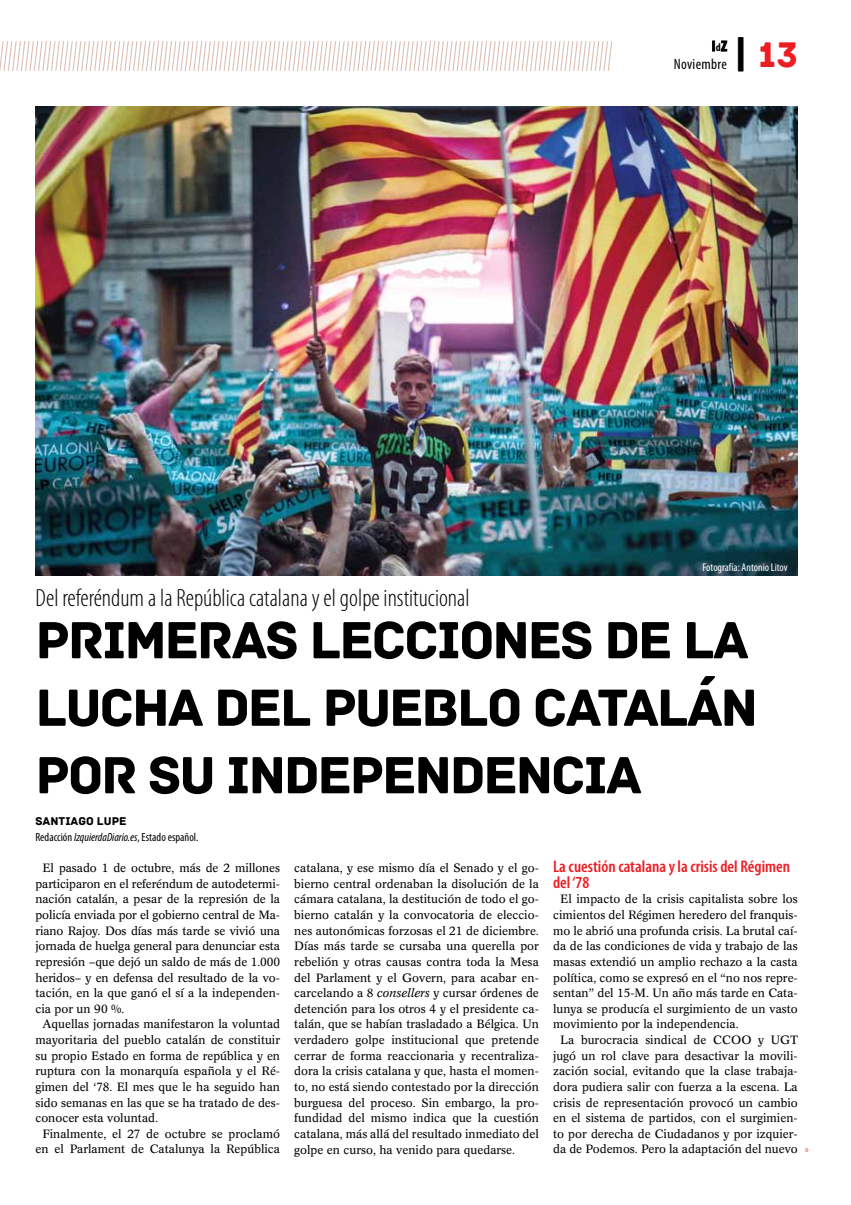
<style>
.page{position:relative;width:851px;height:1205px;background:#fff}
.page>*{position:absolute;margin:0;border:0;box-sizing:border-box;transform-origin:0 0}
.t1{font:55px/67.5px "Archive";letter-spacing:-.04em;color:#000}
.t2{font:37.5px "Archive";color:#ed1d24}
.t3{font:300 condensed 25px "Myriad Pro";color:#000}
.t4{font:600 condensed 16.88px/15.6px "Myriad Pro";color:#ed1d24}
.t5{font:condensed 15px/18px "Myriad Pro";letter-spacing:.025em;color:#000;text-align:right}
.t6{font:11.88px/15.6px "Concorde BE";color:#000;text-align:justify}
.t7{font:condensed 11.88px "Myriad Pro";color:#000}
.t8{font:11.88px "Archive";color:#000}
.t9{font:300 condensed 11.88px "Myriad Pro";color:#ed1d24}
.t10{font:condensed 11.25px "Myriad Pro";color:#fff}
.s1{font-weight:700}
.s2{font-weight:700;font-size:11.25px}
.s3{font-family:"Signika";font-weight:700;color:#000}
.s4{font-style:italic}
</style>
<div class="page">
<svg style="left:0;top:41px;width:612px;height:30px"></svg>
<svg style="left:712px;top:41px;width:2px;height:10px"></svg>
<svg style="left:720px;top:40px;width:7px;height:12px"></svg>
<img style="left:35px;top:106px;width:762px;height:469px">
<p class="t5" style="left:673px;top:37px;width:55px"><span class="s1">I</span><span class="s2">d</span><span class="s1">Z<br></span>Noviembre</p>
<h2 class="t2" style="left:735px;top:33px;width:64px"><span class="s3">|</span> 13</h2>
<h3 class="t3" style="left:35px;top:584px;width:435px">Del referéndum a la República catalana y el golpe institucional</h3>
<p class="t10" style="left:702px;top:561px;width:87px">Fotografía: Antonio Litov</p>
<h1 class="t1" style="left:35px;top:607px;width:724px">PRIMERAS LECCIONES DE LA<br>LUCHA DEL PUEBLO CATALÁN<br>POR SU INDEPENDENCIA</h1>
<p class="t8" style="left:35px;top:814px;width:93px">SANTIAGO LUPE</p>
<p class="t7" style="left:35px;top:830px;width:164px">Redacción <span class="s4">IzquierdaDiario.es</span>, Estado español.</p>
<p class="t6" style="left:43px;top:860px;width:239px">El pasado 1 de octubre, más de 2 millones</p>
<p class="t6" style="left:35px;top:876px;width:246px">participaron en el referéndum de autodetermi-</p>
<p class="t6" style="left:35px;top:891px;width:246px">nación catalán, a pesar de la represión de la</p>
<p class="t6" style="left:35px;top:907px;width:246px">policía enviada por el gobierno central de Ma-</p>
<p class="t6" style="left:35px;top:923px;width:246px">riano Rajoy. Dos días más tarde se vivió una</p>
<p class="t6" style="left:35px;top:938px;width:246px">jornada de huelga general para denunciar esta</p>
<p class="t6" style="left:35px;top:954px;width:246px">represión –que dejó un saldo de más de 1.000</p>
<p class="t6" style="left:35px;top:970px;width:246px">heridos– y en defensa del resultado de la vo-</p>
<p class="t6" style="left:35px;top:985px;width:246px">tación, en la que ganó el sí a la independen-</p>
<p class="t6" style="left:35px;top:1001px;width:91px">cia por un 90 %.</p>
<p class="t6" style="left:43px;top:1016px;width:239px">Aquellas jornadas manifestaron la voluntad</p>
<p class="t6" style="left:35px;top:1032px;width:246px">mayoritaria del pueblo catalán de constituir</p>
<p class="t6" style="left:35px;top:1048px;width:246px">su propio Estado en forma de república y en</p>
<p class="t6" style="left:35px;top:1063px;width:246px">ruptura con la monarquía española y el Ré-</p>
<p class="t6" style="left:35px;top:1079px;width:246px">gimen del ‘78. El mes que le ha seguido han</p>
<p class="t6" style="left:35px;top:1095px;width:246px">sido semanas en las que se ha tratado de des-</p>
<p class="t6" style="left:35px;top:1110px;width:124px">conocer esta voluntad.</p>
<p class="t6" style="left:43px;top:1126px;width:239px">Finalmente, el 27 de octubre se proclamó</p>
<p class="t6" style="left:35px;top:1141px;width:246px">en el Parlament de Catalunya la República</p>
<p class="t9" style="left:804px;top:1143px;width:5px">»</p>
<p class="t6" style="left:294px;top:860px;width:246px">catalana, y ese mismo día el Senado y el go&shy;bierno central ordenaban la disolución de la cámara catalana, la destitución de todo el go&shy;bierno catalán y la convocatoria de eleccio&shy;nes autonómicas forzosas el 21 de diciembre.<br>Días más tarde se cursaba una querella por rebelión y otras causas contra toda la Mesa del Parlament y el Govern, para acabar en&shy;carcelando a 8 <span class="s4">consellers</span> y cursar órdenes de detención para los otros 4 y el presidente ca&shy;talán, que se habían trasladado a Bélgica. Un verdadero golpe institucional que pretende cerrar de forma reaccionaria y recentraliza&shy;dora la crisis catalana y que, hasta el momen&shy;to, no está siendo contestado por la dirección burguesa del proceso. Sin embargo, la pro&shy;fundidad del mismo indica que la cuestión catalana, más allá del resultado inmediato del golpe en curso, ha venido para quedarse.</p>
<h3 class="t4" style="left:553px;top:859px;width:238px">La cuestión catalana y la crisis del Régimen del ‘78</h3>
<p class="t6" style="left:560px;top:891px;width:239px">El impacto de la crisis capitalista sobre los</p>
<p class="t6" style="left:553px;top:907px;width:246px">cimientos del Régimen heredero del franquis-</p>
<p class="t6" style="left:553px;top:923px;width:246px">mo le abrió una profunda crisis. La brutal caí-</p>
<p class="t6" style="left:553px;top:938px;width:246px">da de las condiciones de vida y trabajo de las</p>
<p class="t6" style="left:553px;top:954px;width:246px">masas extendió un amplio rechazo a la casta</p>
<p class="t6" style="left:553px;top:970px;width:246px">política, como se expresó en el “no nos repre-</p>
<p class="t6" style="left:553px;top:985px;width:246px">sentan” del 15-M. Un año más tarde en Cata-</p>
<p class="t6" style="left:553px;top:1001px;width:246px">lunya se producía el surgimiento de un vasto</p>
<p class="t6" style="left:553px;top:1016px;width:187px">movimiento por la independencia.</p>
<p class="t6" style="left:560px;top:1032px;width:239px">La burocracia sindical de CCOO y UGT</p>
<p class="t6" style="left:553px;top:1048px;width:246px">jugó un rol clave para desactivar la movili-</p>
<p class="t6" style="left:553px;top:1063px;width:246px">zación social, evitando que la clase trabaja-</p>
<p class="t6" style="left:553px;top:1079px;width:246px">dora pudiera salir con fuerza a la escena. La</p>
<p class="t6" style="left:553px;top:1095px;width:246px">crisis de representación provocó un cambio</p>
<p class="t6" style="left:553px;top:1110px;width:246px">en el sistema de partidos, con el surgimien-</p>
<p class="t6" style="left:553px;top:1126px;width:246px">to por derecha de Ciudadanos y por izquier-</p>
<p class="t6" style="left:553px;top:1141px;width:246px">da de Podemos. Pero la adaptación del nuevo</p>
</div>
